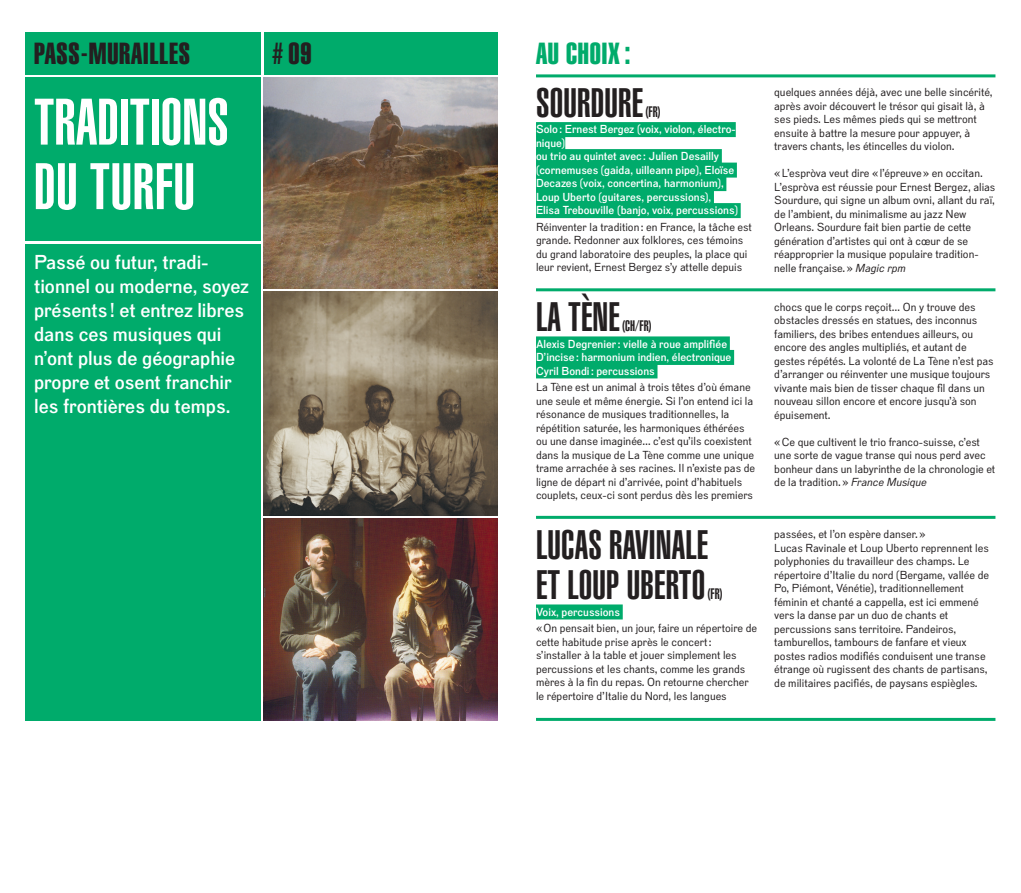
<style>
.page{position:relative;width:1021px;height:893px;background:#fff}
.page>*{position:absolute;margin:0;border:0;box-sizing:border-box;transform-origin:0 0}
.Titre_pass{font:900 extra-condensed 64.5px/64.5px "Helvetica";color:#fff}
.Artiste{font:900 extra-condensed 40.5px/40.5px "Helvetica";letter-spacing:.005em;color:#231f20}
.Pass{font:30px "Helvetica Extra Compressed";letter-spacing:.025em;color:#231f20}
.Pass-2{font:30px "Helvetica Extra Compressed";letter-spacing:.025em;color:#00ab6b}
.Chapô{font:500 19.5px/24px "Dada Grotesk";color:#fff}
.Artiste-2{font:900 extra-condensed 15px "Helvetica";letter-spacing:.005em;color:#231f20}
.Texte{font:11.25px/13.5px "Dada Grotesk";color:#231f20}
.Instruments_vert{font:500 11.25px/13.5px "Dada Grotesk";color:#fff}
.s1{font-style:italic}
</style>
<div class="page">
<img style="left:264px;top:519px;width:233px;height:202px">
<img style="left:264px;top:291px;width:233px;height:225px">
<img style="left:264px;top:77px;width:233px;height:211px">
<div style="left:26px;top:32px;width:235px;height:42px;background:#00ab6b"></div>
<div style="left:264px;top:32px;width:233px;height:42px;background:#00ab6b"></div>
<div style="left:536px;top:122px;width:199px;height:15px;background:#00ab6b"></div>
<div style="left:536px;top:136px;width:29px;height:15px;background:#00ab6b"></div>
<div style="left:536px;top:149px;width:185px;height:15px;background:#00ab6b"></div>
<div style="left:536px;top:163px;width:201px;height:15px;background:#00ab6b"></div>
<div style="left:536px;top:176px;width:190px;height:15px;background:#00ab6b"></div>
<div style="left:536px;top:190px;width:178px;height:15px;background:#00ab6b"></div>
<div style="left:536px;top:203px;width:204px;height:15px;background:#00ab6b"></div>
<div style="left:536px;top:336px;width:193px;height:15px;background:#00ab6b"></div>
<div style="left:536px;top:350px;width:198px;height:15px;background:#00ab6b"></div>
<div style="left:536px;top:363px;width:121px;height:15px;background:#00ab6b"></div>
<div style="left:536px;top:604px;width:86px;height:15px;background:#00ab6b"></div>
<hr style="left:536px;top:288px;width:459px;height:3px;background:#00ab6b">
<hr style="left:536px;top:74px;width:459px;height:3px;background:#00ab6b">
<hr style="left:536px;top:516px;width:459px;height:3px;background:#00ab6b">
<hr style="left:536px;top:718px;width:459px;height:3px;background:#00ab6b">
<div style="left:26px;top:77px;width:235px;height:164px;background:#00ab6b"></div>
<div style="left:26px;top:244px;width:235px;height:477px;background:#00ab6b"></div>
<p class="Pass" style="left:34px;top:35px;width:157px">PASS-MURAILLES</p>
<p class="Pass" style="left:272px;top:35px;width:41px">#09</p>
<p class="Pass-2" style="left:536px;top:35px;width:96px">AU CHOIX:</p>
<p class="Artiste" style="left:536px;top:83px;width:109px">SOURDURE</p>
<p class="Titre_pass" style="left:34px;top:91px;width:196px">TRADITIONS<br>DU TURFU</p>
<p class="Artiste-2" style="left:646px;top:103px;width:16px">(FR)</p>
<p class="Instruments_vert" style="left:536px;top:123px;width:203px">Solo: Ernest Bergez (voix, violon, électro&shy;nique)<br>ou trio au quintet avec : Julien Desailly (cornemuses (gaida, uilleann pipe), Eloïse Decazes (voix, concertina, harmonium), Loup Uberto (guitares, percussions), Elisa Trebouville (banjo, voix, percussions)</p>
<p class="Texte" style="left:536px;top:220px;width:217px">Réinventer la tradition: en France, la tâche est grande. Redonner aux folklores, ces témoins du grand laboratoire des peuples, la place qui leur revient, Ernest Bergez s’y attelle depuis</p>
<p class="Chapô" style="left:34px;top:251px;width:216px">Passé ou futur, tradi&shy;tionnel ou moderne, soyez présents ! et entrez libres dans ces musiques qui n’ont plus de géographie propre et osent franchir les frontières du temps.</p>
<p class="Artiste" style="left:536px;top:297px;width:85px">LA TÈNE</p>
<p class="Artiste-2" style="left:622px;top:317px;width:30px">(CH/FR)</p>
<p class="Instruments_vert" style="left:536px;top:337px;width:197px">Alexis Degrenier: vielle à roue amplifiée<br>D’incise: harmonium indien, électronique<br>Cyril Bondi : percussions</p>
<p class="Texte" style="left:536px;top:381px;width:221px">La Tène est un animal à trois têtes d’où émane une seule et même énergie. Si l’on entend ici la résonance de musiques traditionnelles, la répétition saturée, les harmoniques éthérées ou une danse imaginée… c’est qu’ils coexistent dans la musique de La Tène comme une unique trame arrachée à ses racines. Il n’existe pas de ligne de départ ni d’arrivée, point d’habituels couplets, ceux-ci sont perdus dès les premiers</p>
<p class="Artiste" style="left:536px;top:525px;width:174px">LUCAS RAVINALE<br>ET LOUP UBERTO</p>
<p class="Artiste-2" style="left:708px;top:585px;width:16px">(FR)</p>
<p class="Instruments_vert" style="left:536px;top:605px;width:85px">Voix, percussions</p>
<p class="Texte" style="left:536px;top:622px;width:223px">«On pensait bien, un jour, faire un répertoire de cette habitude prise après le concert: s’installer à la table et jouer simplement les percussions et les chants, comme les grands mères à la fin du repas. On retourne chercher le répertoire d’Italie du Nord, les langues</p>
<p class="Texte" style="left:774px;top:86px;width:220px">quelques années déjà, avec une belle sincérité, après avoir découvert le trésor qui gisait là, à ses pieds. Les mêmes pieds qui se mettront ensuite à battre la mesure pour appuyer, à travers chants, les étincelles du violon.</p>
<p class="Texte" style="left:774px;top:167px;width:223px">«L’espròva veut dire «l’épreuve» en occitan.<br>L’espròva est réussie pour Ernest Bergez, alias Sourdure, qui signe un album ovni, allant du raï, de l’ambient, du minimalisme au jazz New Orleans. Sourdure fait bien partie de cette génération d’artistes qui ont à cœur de se réapproprier la musique populaire tradition&shy;nelle française.» <span class="s1">Magic rpm</span></p>
<p class="Texte" style="left:774px;top:300px;width:221px">chocs que le corps reçoit… On y trouve des obstacles dressés en statues, des inconnus familiers, des bribes entendues ailleurs, ou encore des angles multipliés, et autant de gestes répétés. La volonté de La Tène n’est pas d’arranger ou réinventer une musique toujours vivante mais bien de tisser chaque fil dans un nouveau sillon encore et encore jusqu’à son épuisement.</p>
<p class="Texte" style="left:774px;top:435px;width:222px">«Ce que cultivent le trio franco-suisse, c’est une sorte de vague transe qui nous perd avec bonheur dans un labyrinthe de la chronologie et de la tradition.» <span class="s1">France Musique</span></p>
<p class="Texte" style="left:774px;top:528px;width:153px">passées, et l’on espère danser.»</p>
<p class="Texte" style="left:774px;top:541px;width:216px">Lucas Ravinale et Loup Uberto reprennent les polyphonies du travailleur des champs. Le répertoire d’Italie du nord (Bergame, vallée de Po, Piémont, Vénétie), traditionnellement féminin et chanté a cappella, est ici emmené vers la danse par un duo de chants et percussions sans territoire. Pandeiros, tamburellos, tambours de fanfare et vieux postes radios modifiés conduisent une transe étrange où rugissent des chants de partisans, de militaires pacifiés, de paysans espiègles.</p>
</div>
